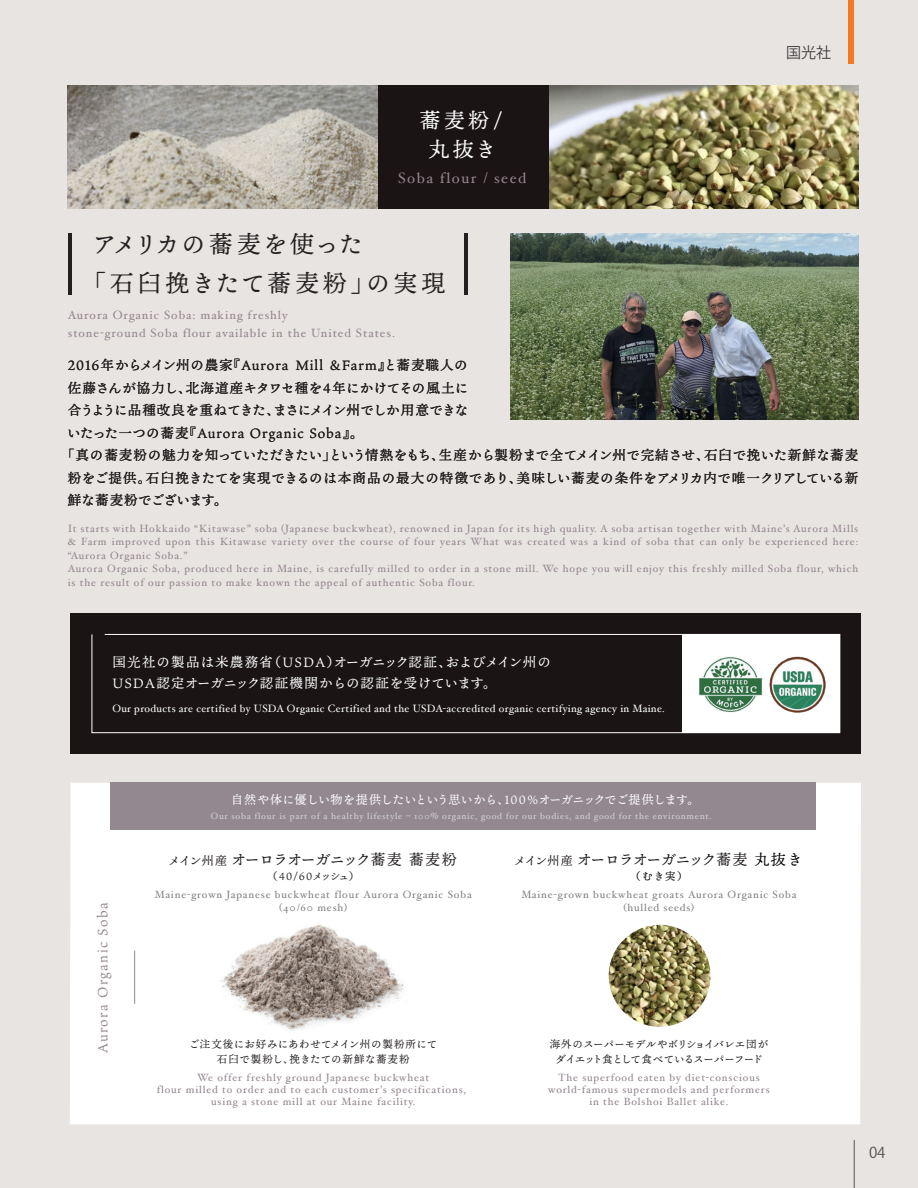
<style>
.page{position:relative;width:918px;height:1188px;background:#e8e4e2}
.page>*{position:absolute;margin:0;border:0;box-sizing:border-box;transform-origin:0 0}
.t1{font:24px/39px "Ten Mincho Text";letter-spacing:.095em;color:#231f20}
.t2{font:21px/28.5px "Ten Mincho Text";letter-spacing:.16em;color:#fff;text-align:center}
.t3{font:15px "Ten Mincho Text";letter-spacing:-.04em;color:#231f20}
.t4{font:15px "Hoefler Text";letter-spacing:.1em;color:#93858f}
.t5{font:15px "Koz Go Pr 6 N";color:#3e3e3f}
.t6{font:15px "Koz Go Pr 6 N Medium 83 pv RKSJ H";color:#57585a}
.t7{font:13.5px "Ten Mincho Text";letter-spacing:.035em;color:#231f20}
.t8{font:13.5px "Ten Mincho Text";letter-spacing:.07em;color:#231f20}
.t9{font:13.5px/21px "Ten Mincho Text";letter-spacing:.055em;color:#fff}
.t10{font:13.5px "Ten Mincho Text";letter-spacing:-.035em;color:#231f20}
.t11{font:13.5px "Ten Mincho Text";letter-spacing:.1em;color:#93858f}
.t12{font:13.5px "Ten Mincho Text";letter-spacing:-.015em;color:#231f20}
.t13{font:12px/18px "Hoefler Text";letter-spacing:.08em;color:#93858f}
.t14{font:12px "Ten Mincho Text";letter-spacing:-.015em;color:#fff}
.t15{font:10.65px "Hoefler Text";letter-spacing:.03em;color:#fff}
.t16{font:10.5px/13.5px "Hoefler Text";letter-spacing:.08em;color:#93858f;text-align:center}
.t17{font:10.5px/13.5px "Hoefler Text";letter-spacing:.08em;color:#808285;text-align:center}
.t18{font:10.5px/15px "Ten Mincho Text";letter-spacing:-.025em;color:#231f20;text-align:center}
.t19{font:10.5px/15px "Ten Mincho Text";letter-spacing:.05em;color:#231f20;text-align:center}
.t20{font:10.5px "Ten Mincho Text";letter-spacing:-.075em;color:#231f20}
.t21{font:10.5px "Ten Mincho Text";color:#030303}
.t22{font:9px "Hoefler Text";letter-spacing:.08em;color:#d1d2d4}
.s1{font-size:12px}
.s2{color:#030303}
</style>
<div class="page">
<hr style="left:68px;top:233px;width:4px;height:62px;background:#231f20">
<hr style="left:464px;top:233px;width:4px;height:62px;background:#231f20">
<img style="left:68px;top:85px;width:310px;height:124px">
<img style="left:548px;top:85px;width:310px;height:124px">
<img style="left:510px;top:233px;width:348px;height:187px">
<div style="left:378px;top:85px;width:170px;height:124px;background:#1a1415"></div>
<div style="left:70px;top:783px;width:791px;height:341px;background:#fff"></div>
<hr style="left:134px;top:951px;width:1px;height:53px;background:#938890">
<img style="left:219px;top:908px;width:190px;height:127px">
<div style="left:110px;top:783px;width:706px;height:47px;background:#938890"></div>
<img style="left:609px;top:925px;width:102px;height:102px;border-radius:51px">
<div style="left:71px;top:613px;width:790px;height:141px;background:#1a1415"></div>
<svg style="left:91px;top:634px;width:750px;height:99px"></svg>
<hr style="left:854px;top:1140px;width:1px;height:48px;background:#57585a">
<div style="left:848px;top:0;width:6px;height:63px;background:#f47921"></div>
<h2 class="t2" style="left:420px;top:107px;width:85px">蕎麦粉/丸抜き</h2>
<h3 class="t4" style="left:398px;top:170px;width:130px">Soba flour / seed</h3>
<h1 class="t1" style="left:82px;top:225px;width:365px;text-indent:10px">アメリカの蕎麦を使った<br>「石臼挽きたて蕎麦粉」の実現</h1>
<p class="t13" style="left:68px;top:306px;width:329px">Aurora Organic Soba: making freshly<br>stone-ground Soba flour available in the United States.</p>
<h3 class="t5" style="left:786px;top:44px;width:46px">国光社</h3>
<p class="t8" style="left:68px;top:358px;width:401px">2016年からメイン州の農家『Aurora Mill &amp;Farm』と蕎麦職人の</p>
<p class="t7" style="left:68px;top:380px;width:402px">佐藤さんが協力し、北海道産キタワセ種を4年にかけてその風土に</p>
<p class="t10" style="left:68px;top:403px;width:402px">合うように品種改良を重ねてきた、まさにメイン州でしか用意できな</p>
<p class="t8" style="left:67px;top:425px;width:298px">いたった一つの蕎麦『Aurora Organic Soba』。</p>
<p class="t7" style="left:61px;top:448px;width:799px">「真の蕎麦粉の魅力を知っていただきたい」という情熱をもち、生産から製粉まで全てメイン州で完結させ、石臼で挽いた新鮮な蕎麦</p>
<p class="t7" style="left:68px;top:470px;width:792px">粉をご提供。石臼挽きたてを実現できるのは本商品の最大の特徴であり、美味しい蕎麦の条件をアメリカ内で唯一クリアしている新</p>
<p class="t12" style="left:68px;top:493px;width:161px">鮮な蕎麦粉でございます。</p>
<p class="t16" style="left:68px;top:522px;width:792px;text-align:left">It starts with Hokkaido “Kitawase” soba (Japanese buckwheat), renowned in Japan for its high quality. A soba artisan together with Maine’s Aurora Mills &amp; Farm improved upon this Kitawase variety over the course of four years What was created was a kind of soba that can only be experienced here: “Aurora Organic Soba.”<br>Aurora Organic Soba, produced here in Maine, is carefully milled to order in a stone mill. We hope you will enjoy this freshly milled Soba flour, which is the result of our passion to make known the appeal of authentic Soba flour.</p>
<p class="t9" style="left:112px;top:652px;width:440px">国光社の製品は米農務省（USDA）オーガニック認証、およびメイン州の<br>USDA認定オーガニック認証機関からの認証を受けています。</p>
<p class="t15" style="left:112px;top:702px;width:554px">Our products are certified by USDA Organic Certified and the USDA-accredited organic certifying agency in Maine.</p>
<p class="t11" style="left:95px;top:1053px;width:152px;rotate:-90deg">Aurora Organic Soba</p>
<p class="t14" style="left:231px;top:792px;width:470px">自然や体に優しい物を提供したいという思いから、100％オーガニックでご提供します。</p>
<p class="t22" style="left:211px;top:811px;width:502px">Our soba flour is part of a healthy lifestyle – 100% organic, good for our bodies, and good for the environment.</p>
<h3 class="t3" style="left:168px;top:851px;width:290px"><span class="s1">メイン州産</span> オーロラオーガニック蕎麦 蕎麦粉</h3>
<p class="t20" style="left:268px;top:870px;width:93px">（40/60メッシュ）</p>
<p class="t17" style="left:155px;top:887px;width:318px">Maine-grown Japanese buckwheat flour Aurora Organic Soba (40/60 mesh)</p>
<h3 class="t3" style="left:514px;top:851px;width:290px"><span class="s1">メイン州産</span> オーロラオーガニック蕎麦 <span class="s2">丸抜き</span></h3>
<p class="t21" style="left:631px;top:870px;width:58px">（むき実）</p>
<p class="t17" style="left:521px;top:887px;width:277px">Maine-grown buckwheat groats Aurora Organic Soba (hulled seeds)</p>
<p class="t19" style="left:189px;top:1037px;width:250px">ご注文後にお好みにあわせてメイン州の製粉所にて石臼で製粉し、挽きたての新鮮な蕎麦粉</p>
<p class="t16" style="left:157px;top:1072px;width:311px;line-height:12px">We offer freshly ground Japanese buckwheat<br>flour milled to order and to each customer’s specifications, using a stone mill at our Maine facility.</p>
<p class="t18" style="left:550px;top:1037px;width:220px">海外のスーパーモデルやボリショイバレエ団がダイエット食として食べているスーパーフード</p>
<p class="t16" style="left:548px;top:1072px;width:223px;line-height:12px">The superfood eaten by diet-conscious world-famous supermodels and performers in the Bolshoi Ballet alike.</p>
<h3 class="t6" style="left:869px;top:1144px;width:18px">04</h3>
</div>
